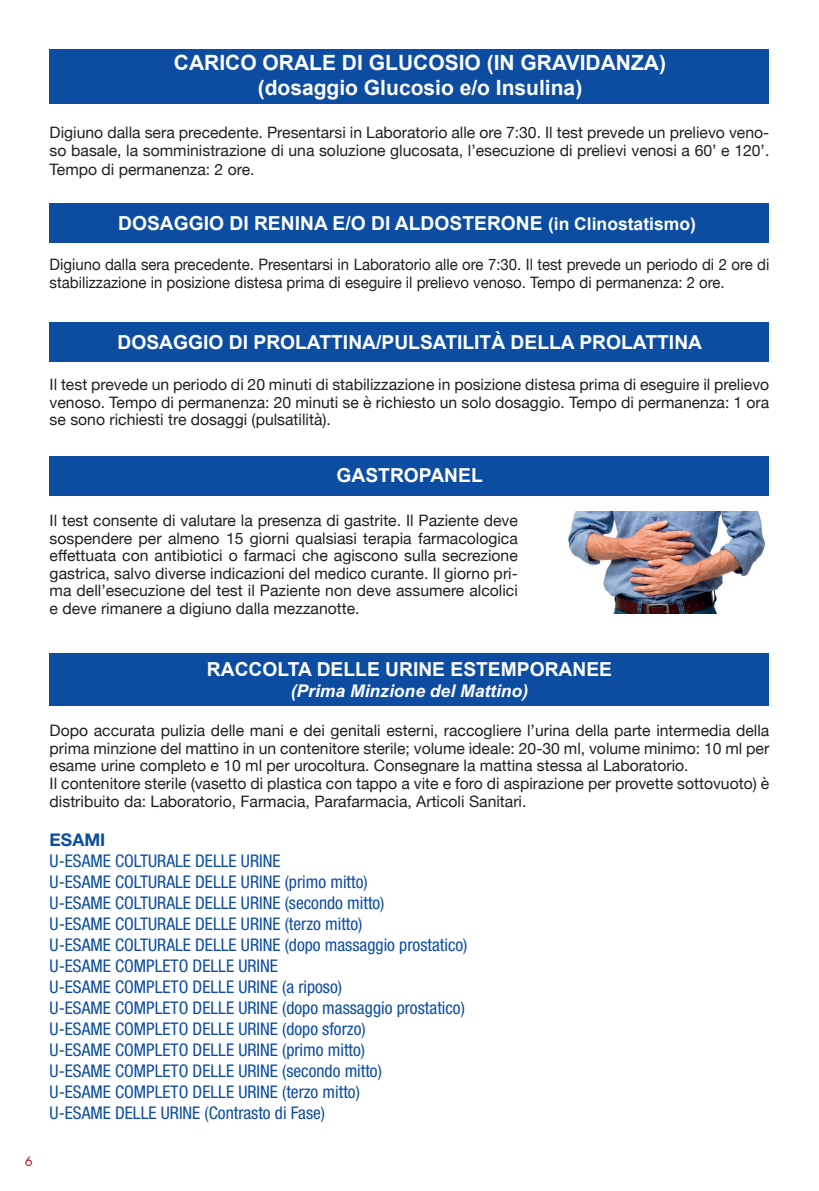
<style>
.page{position:relative;width:819px;height:1191px;background:#fff}
.page>*{position:absolute;margin:0;border:0;box-sizing:border-box;transform-origin:0 0}
.t1{font:700 21px "Arial";color:#fff}
.t2{font:700 19.25px "Arial";color:#fff}
.t3{font:condensed 17.5px "Helvetica Neue";color:#0d4da1}
.t4{font:italic 700 17.5px "Arial E";color:#fff}
.t5{font:700 17.5px "Helvetica Neue";color:#0d4da1}
.t6{font:15.75px/17.5px "Helvetica Neue";color:#231f20;text-align:justify}
.t7{font:15.75px/17.5px "Helvetica Neue";color:#231f20;scale:.95 1}
.t8{font:13.12px "Futura ICG";color:#b00d15}
.s1{font-size:17.5px}
</style>
<div class="page">
<div style="left:50px;top:203px;width:719px;height:40px;background:#0d4da1"></div>
<div style="left:50px;top:322px;width:719px;height:40px;background:#0d4da1"></div>
<div style="left:50px;top:456px;width:719px;height:40px;background:#0d4da1"></div>
<div style="left:50px;top:653px;width:719px;height:52px;background:#0d4da1"></div>
<img style="left:568px;top:511px;width:197px;height:102px">
<div style="left:50px;top:50px;width:719px;height:54px;background:#0d4da1"></div>
<p class="t1" style="left:174px;top:48px;width:493px">CARICO ORALE DI GLUCOSIO (IN GRAVIDANZA)</p>
<p class="t1" style="left:258px;top:73px;width:326px">(dosaggio Glucosio e/o Insulina)</p>
<p class="t6" style="left:50px;top:124px;width:721px;line-height:18.4px">Digiuno dalla sera precedente. Presentarsi in Laboratorio alle ore 7:30. Il test prevede un prelievo veno&shy;so basale, la somministrazione di una soluzione glucosata, l’esecuzione di prelievi venosi a 60’ e 120’.<br>Tempo di permanenza: 2 ore.</p>
<p class="t2" style="left:118px;top:211px;width:579px">DOSAGGIO DI RENINA E/O DI ALDOSTERONE <span class="s1">(in Clinostatismo)</span></p>
<p class="t7" style="left:50px;top:257px;width:759px">Digiuno dalla sera precedente. Presentarsi in Laboratorio alle ore 7:30. Il test prevede un periodo di 2 ore di stabilizzazione in posizione distesa prima di eseguire il prelievo venoso. Tempo di permanenza: 2 ore.</p>
<p class="t2" style="left:117px;top:329px;width:586px">DOSAGGIO DI PROLATTINA/PULSATILITÀ DELLA PROLATTINA</p>
<p class="t6" style="left:50px;top:377px;width:721px">Il test prevede un periodo di 20 minuti di stabilizzazione in posizione distesa prima di eseguire il prelievo venoso. Tempo di permanenza: 20 minuti se è richiesto un solo dosaggio. Tempo di permanenza: 1 ora se sono richiesti tre dosaggi (pulsatilità).</p>
<p class="t2" style="left:336px;top:462px;width:148px">GASTROPANEL</p>
<p class="t6" style="left:50px;top:512px;width:469px">Il test consente di valutare la presenza di gastrite. Il Paziente deve sospendere per almeno 15 giorni qualsiasi terapia farmacologica effettuata con antibiotici o farmaci che agiscono sulla secrezione gastrica, salvo diverse indicazioni del medico curante. Il giorno pri&shy;ma dell’esecuzione del test il Paziente non deve assumere alcolici e deve rimanere a digiuno dalla mezzanotte.</p>
<p class="t8" style="left:25px;top:1152px;width:10px">6</p>
<p class="t2" style="left:207px;top:656px;width:406px">RACCOLTA DELLE URINE ESTEMPORANEE</p>
<p class="t4" style="left:291px;top:680px;width:239px">(Prima Minzione del Mattino)</p>
<p class="t6" style="left:50px;top:722px;width:721px">Dopo accurata pulizia delle mani e dei genitali esterni, raccogliere l’urina della parte intermedia della prima minzione del mattino in un contenitore sterile; volume ideale: 20-30 ml, volume minimo: 10 ml per esame urine completo e 10 ml per urocoltura. Consegnare la mattina stessa al Laboratorio.</p>
<p class="t6" style="left:50px;top:774px;width:721px;line-height:18.4px">Il contenitore sterile (vasetto di plastica con tappo a vite e foro di aspirazione per provette sottovuoto) è distribuito da: Laboratorio, Farmacia, Parafarmacia, Articoli Sanitari.</p>
<p class="t5" style="left:50px;top:829px;width:57px">ESAMI</p>
<p class="t3" style="left:50px;top:851px;width:232px">U-ESAME COLTURALE DELLE URINE</p>
<p class="t3" style="left:50px;top:872px;width:319px">U-ESAME COLTURALE DELLE URINE (primo mitto)</p>
<p class="t3" style="left:50px;top:893px;width:336px">U-ESAME COLTURALE DELLE URINE (secondo mitto)</p>
<p class="t3" style="left:50px;top:914px;width:314px">U-ESAME COLTURALE DELLE URINE (terzo mitto)</p>
<p class="t3" style="left:50px;top:935px;width:419px">U-ESAME COLTURALE DELLE URINE (dopo massaggio prostatico)</p>
<p class="t3" style="left:50px;top:956px;width:230px">U-ESAME COMPLETO DELLE URINE</p>
<p class="t3" style="left:50px;top:977px;width:294px">U-ESAME COMPLETO DELLE URINE (a riposo)</p>
<p class="t3" style="left:50px;top:998px;width:417px">U-ESAME COMPLETO DELLE URINE (dopo massaggio prostatico)</p>
<p class="t3" style="left:50px;top:1019px;width:317px">U-ESAME COMPLETO DELLE URINE (dopo sforzo)</p>
<p class="t3" style="left:50px;top:1040px;width:317px">U-ESAME COMPLETO DELLE URINE (primo mitto)</p>
<p class="t3" style="left:50px;top:1061px;width:334px">U-ESAME COMPLETO DELLE URINE (secondo mitto)</p>
<p class="t3" style="left:50px;top:1082px;width:312px">U-ESAME COMPLETO DELLE URINE (terzo mitto)</p>
<p class="t3" style="left:50px;top:1103px;width:277px">U-ESAME DELLE URINE (Contrasto di Fase)</p>
</div>
